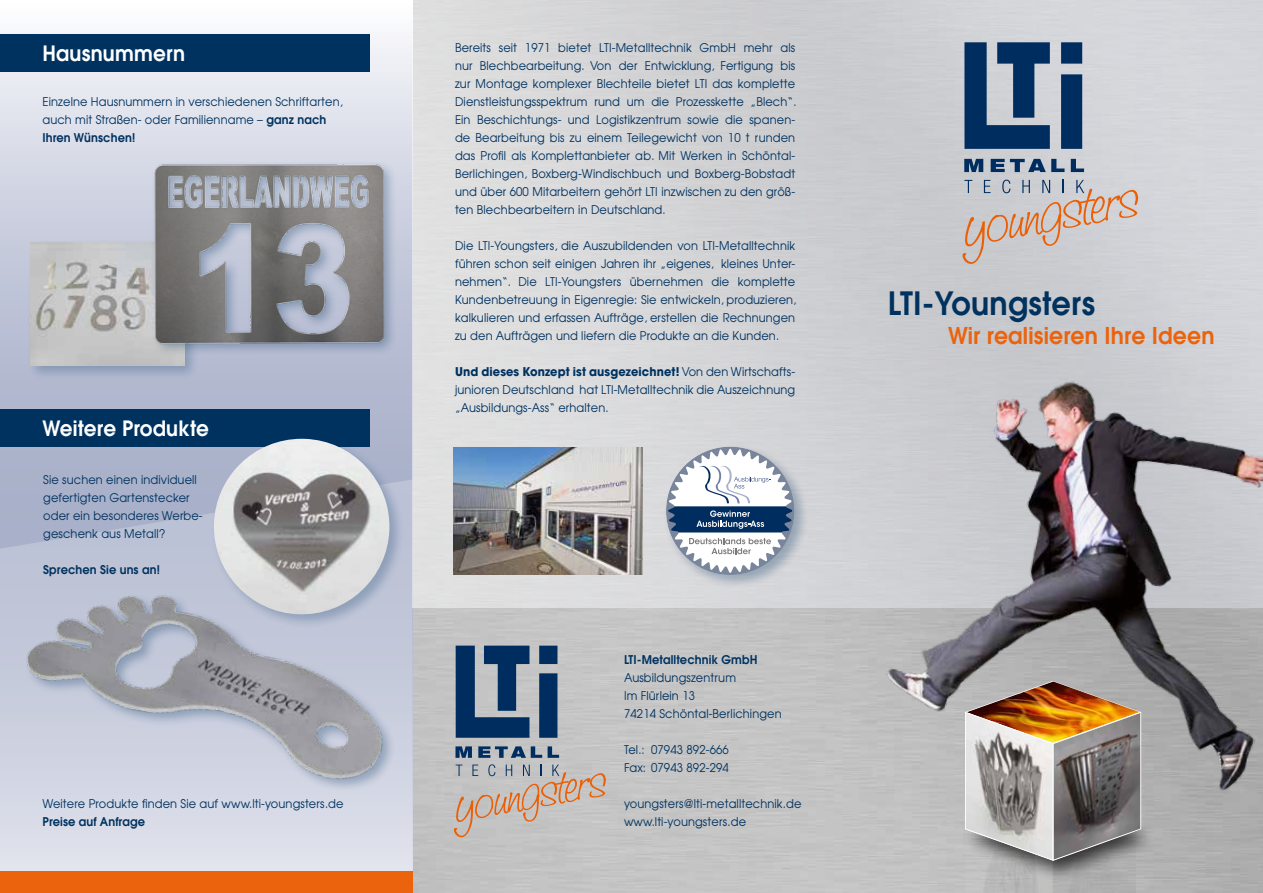
<style>
.page{position:relative;width:1263px;height:893px;background:#fff}
.page>*{position:absolute;margin:0;border:0;box-sizing:border-box;transform-origin:0 0}
.t1{font:600 31.95px "Avant Garde";letter-spacing:.01em;color:#003260;scale:.95 1}
.t2{font:600 23.1px "Avant Garde";letter-spacing:.01em;color:#eb630d;scale:.95 1}
.t3{font:600 21px "Avant Garde";letter-spacing:.01em;color:#fff;scale:.95 1}
.t4{font:12px/18px "Avant Garde";letter-spacing:.01em;color:#003260;scale:.95 1}
.t5{font:600 12px "Avant Garde";letter-spacing:.01em;color:#003260;scale:.95 1}
.s1{font-weight:600}
.s2{font-weight:700}
</style>
<div class="page">
<img style="left:412px;top:608px;width:851px;height:285px">
<svg style="left:0;top:43px;width:412px;height:436px;background:#ccd0e0"></svg>
<svg style="left:0;top:479px;width:412px;height:393px;background:#c8cbda"></svg>
<div style="left:412px;top:0;width:851px;height:608px;background:linear-gradient(to right,#dadada,#cccdd3)"></div>
<div style="left:0;top:872px;width:412px;height:21px;background:#eb630d"></div>
<div style="left:959px;top:794px;width:199px;height:89px;background:#000;opacity:.75"></div>
<img style="left:965px;top:861px;width:88px;height:32px">
<svg style="left:965px;top:822px;width:176px;height:39px;background:#a9a8a7"></svg>
<img style="left:1053px;top:831px;width:83px;height:62px">
<img style="left:856px;top:348px;width:407px;height:474px">
<img style="left:1px;top:543px;width:423px;height:286px">
<div style="left:27px;top:239px;width:173px;height:142px;background:#003260;opacity:.25"></div>
<img style="left:31px;top:242px;width:153px;height:123px">
<img style="left:140px;top:155px;width:259px;height:199px">
<div style="left:0;top:34px;width:370px;height:38px;background:#003260"></div>
<div style="left:0;top:409px;width:370px;height:38px;background:#003260"></div>
<div style="left:211px;top:435px;width:193px;height:194px;background:#003260;opacity:.25"></div>
<img style="left:212px;top:439px;width:179px;height:177px">
<img style="left:454px;top:447px;width:189px;height:127px">
<div style="left:663px;top:444px;width:146px;height:146px;background:#003260;opacity:.3"></div>
<svg style="left:668px;top:448px;width:125px;height:125px"></svg>
<svg style="left:455px;top:746px;width:17px;height:12px"></svg>
<svg style="left:478px;top:746px;width:64px;height:12px"></svg>
<svg style="left:548px;top:746px;width:11px;height:12px"></svg>
<div style="left:539px;top:646px;width:18px;height:18px;background:#002d5f"></div>
<div style="left:539px;top:673px;width:18px;height:65px;background:#002d5f"></div>
<svg style="left:456px;top:646px;width:73px;height:92px;background:#405e80"></svg>
<svg style="left:454px;top:764px;width:152px;height:73px;background:#c4b7af"></svg>
<svg style="left:964px;top:159px;width:19px;height:13px"></svg>
<svg style="left:991px;top:159px;width:73px;height:13px"></svg>
<svg style="left:1071px;top:159px;width:13px;height:13px"></svg>
<div style="left:1061px;top:42px;width:21px;height:22px;background:#002d5f"></div>
<div style="left:1061px;top:74px;width:21px;height:75px;background:#002d5f"></div>
<svg style="left:964px;top:42px;width:86px;height:107px;background:#466487"></svg>
<svg style="left:962px;top:180px;width:176px;height:84px;background:#ccc0bc"></svg>
<h3 class="t3" style="left:43px;top:40px;width:151px">Hausnummern</h3>
<p class="t4" style="left:43px;top:93px;width:318px">Einzelne Hausnummern in verschiedenen Schriftarten, auch mit Straßen- oder Familienname – <span class="s1">ganz nach<br>Ihren Wünschen!</span></p>
<h3 class="t3" style="left:43px;top:415px;width:177px">Weitere Produkte</h3>
<p class="t4" style="left:43px;top:471px;width:169px">Sie suchen einen individuell gefertigten Gartenstecker oder ein besonderes Werbe&shy;geschenk aus Metall?</p>
<p class="t5" style="left:43px;top:562px;width:124px">Sprechen Sie uns an!</p>
<p class="t4" style="left:43px;top:795px;width:318px">Weitere Produkte finden Sie auf www.lti-youngsters.de</p>
<p class="t5" style="left:43px;top:814px;width:109px">Preise auf Anfrage</p>
<p class="t4" style="left:455px;top:38px;width:361px;text-align:justify">Bereits seit 1971 bietet LTI-Metalltechnik GmbH mehr als nur Blechbearbeitung. Von der Entwicklung, Fertigung bis zur Montage komplexer Blechteile bietet LTI das komplette Dienstleistungsspektrum rund um die Prozesskette „Blech“.<br>Ein Beschichtungs- und Logistikzentrum sowie die spanen&shy;de Bearbeitung bis zu einem Teilegewicht von 10 t runden das Profil als Komplettanbieter ab. Mit Werken in Schöntal-Berlichingen, Boxberg-Windischbuch und Boxberg-Bobstadt und über 600 Mitarbeitern gehört LTI inzwischen zu den größ&shy;ten Blechbearbeitern in Deutschland.</p>
<p class="t4" style="left:455px;top:236px;width:361px;text-align:justify">Die LTI-Youngsters, die Auszubildenden von LTI-Metalltechnik führen schon seit einigen Jahren ihr „eigenes, kleines Unter&shy;nehmen“. Die LTI-Youngsters übernehmen die komplette Kundenbetreuung in Eigenregie: Sie entwickeln, produzieren, kalkulieren und erfassen Aufträge, erstellen die Rechnungen zu den Aufträgen und liefern die Produkte an die Kunden.</p>
<p class="t4" style="left:455px;top:362px;width:360px;text-align:justify"><span class="s2">Und dieses Konzept ist ausgezeichnet!</span> Von den Wirtschafts&shy;junioren Deutschland hat LTI-Metalltechnik die Auszeichnung „Ausbildungs-Ass“ erhalten.</p>
<h1 class="t1" style="left:888px;top:283px;width:220px">LTI-Youngsters</h1>
<h2 class="t2" style="left:948px;top:320px;width:282px">Wir realisieren Ihre Ideen</h2>
<p class="t5" style="left:624px;top:651px;width:142px">LTI-Metalltechnik GmbH</p>
<p class="t4" style="left:624px;top:668px;width:167px">Ausbildungszentrum<br>Im Flürlein 13<br>74214 Schöntal-Berlichingen</p>
<p class="t4" style="left:624px;top:740px;width:112px">Tel.: 07943 892-666<br>Fax: 07943 892-294</p>
<p class="t4" style="left:624px;top:794px;width:188px">youngsters@lti-metalltechnik.de www.lti-youngsters.de</p>
</div>
